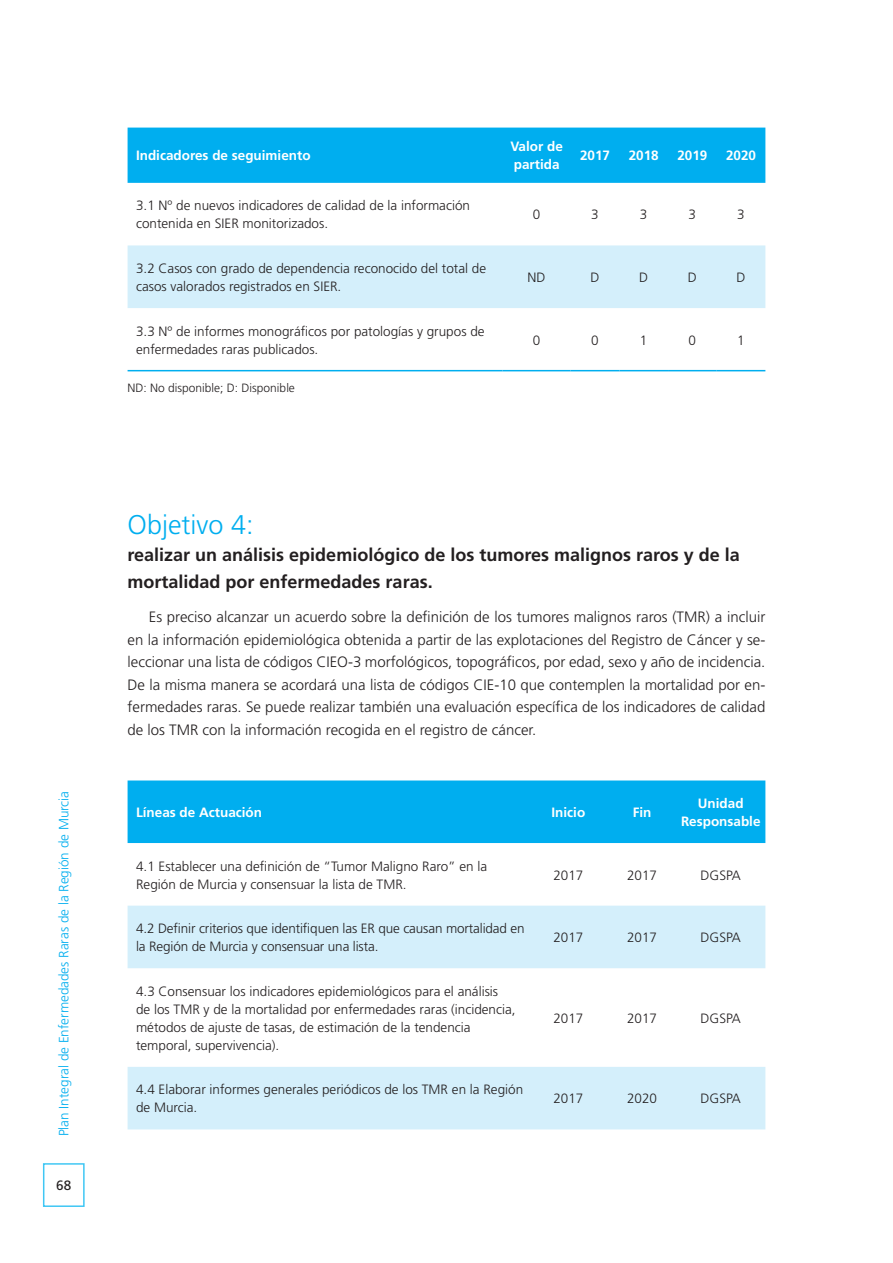
<style>
.page{position:relative;width:893px;height:1263px;background:#fff}
.page>*{position:absolute;margin:0;border:0;box-sizing:border-box;transform-origin:0 0}
.OBJETIVO{font:300 27px "Frutiger";color:#00aeef}
.OBJETIVO_TITULO{font:700 18px/27px "Frutiger";color:#231f20}
.CUERPO{font:300 15px/22.5px "Frutiger";color:#231f20;text-align:justify}
.TABLA{font:300 13.5px/18px "Frutiger";color:#231f20}
.TABLA-2{font:700 13.5px/18px "Frutiger";color:#fff}
.t1{font:300 13.5px "Frutiger";color:#00aeef}
.t2{font:13.5px "Frutiger";color:#231f20}
.CUERPO-2{font:300 12px "Frutiger";color:#231f20}
</style>
<div class="page">
<div style="left:43px;top:1163px;width:42px;height:44px;border:2px solid #40c7f4"></div>
<div style="left:128px;top:128px;width:637px;height:55px;background:#00aeef"></div>
<div style="left:128px;top:245px;width:637px;height:63px;background:#d4effb"></div>
<hr style="left:128px;top:370px;width:375px;height:1px;background:#00aeef">
<hr style="left:503px;top:370px;width:68px;height:1px;background:#00aeef">
<hr style="left:571px;top:370px;width:48px;height:1px;background:#00aeef">
<hr style="left:619px;top:370px;width:49px;height:1px;background:#00aeef">
<hr style="left:668px;top:370px;width:49px;height:1px;background:#00aeef">
<hr style="left:717px;top:370px;width:48px;height:1px;background:#00aeef">
<div style="left:128px;top:780px;width:637px;height:63px;background:#00aeef"></div>
<svg style="left:128px;top:906px;width:637px;height:223px;fill:#d4effb"></svg>
<p class="t1" style="left:56px;top:1136px;width:347px;rotate:-90deg">Plan Integral de Enfermedades Raras de la Región de Murcia</p>
<p class="t2" style="left:56px;top:1177px;width:17px">68</p>
<p class="TABLA-2" style="left:136px;top:147px;width:176px">Indicadores de seguimiento</p>
<p class="TABLA-2" style="left:510px;top:138px;width:54px">Valor de partida</p>
<p class="TABLA-2" style="left:580px;top:147px;width:32px">2017</p>
<p class="TABLA-2" style="left:629px;top:147px;width:32px">2018</p>
<p class="TABLA-2" style="left:677px;top:147px;width:32px">2019</p>
<p class="TABLA-2" style="left:726px;top:147px;width:32px">2020</p>
<p class="TABLA" style="left:136px;top:197px;width:335px">3.1 Nº de nuevos indicadores de calidad de la información contenida en SIER monitorizados.</p>
<p class="TABLA" style="left:533px;top:206px;width:9px">0</p>
<p class="TABLA" style="left:591px;top:206px;width:9px">3</p>
<p class="TABLA" style="left:640px;top:206px;width:9px">3</p>
<p class="TABLA" style="left:689px;top:206px;width:9px">3</p>
<p class="TABLA" style="left:737px;top:206px;width:9px">3</p>
<p class="TABLA" style="left:136px;top:259px;width:352px">3.2 Casos con grado de dependencia reconocido del total de casos valorados registrados en SIER.</p>
<p class="TABLA" style="left:528px;top:268px;width:20px">ND</p>
<p class="TABLA" style="left:590px;top:268px;width:11px">D</p>
<p class="TABLA" style="left:639px;top:268px;width:11px">D</p>
<p class="TABLA" style="left:688px;top:268px;width:11px">D</p>
<p class="TABLA" style="left:737px;top:268px;width:11px">D</p>
<p class="TABLA" style="left:136px;top:322px;width:350px">3.3 Nº de informes monográficos por patologías y grupos de enfermedades raras publicados.</p>
<p class="TABLA" style="left:533px;top:331px;width:9px">0</p>
<p class="TABLA" style="left:591px;top:331px;width:9px">0</p>
<p class="TABLA" style="left:640px;top:331px;width:9px">1</p>
<p class="TABLA" style="left:689px;top:331px;width:9px">0</p>
<p class="TABLA" style="left:737px;top:331px;width:9px">1</p>
<p class="CUERPO-2" style="left:128px;top:381px;width:169px">ND: No disponible; D: Disponible</p>
<p class="OBJETIVO" style="left:128px;top:509px;width:128px">Objetivo 4:</p>
<p class="OBJETIVO_TITULO" style="left:128px;top:541px;width:614px">realizar un análisis epidemiológico de los tumores malignos raros y de la mortalidad por enfermedades raras.</p>
<p class="CUERPO" style="left:128px;top:606px;width:639px;text-indent:21px">Es preciso alcanzar un acuerdo sobre la definición de los tumores malignos raros (TMR) a incluir en la información epidemiológica obtenida a partir de las explotaciones del Registro de Cáncer y se&shy;leccionar una lista de códigos CIEO-3 morfológicos, topográficos, por edad, sexo y año de incidencia.<br>De la misma manera se acordará una lista de códigos CIE-10 que contemplen la mortalidad por en&shy;fermedades raras. Se puede realizar también una evaluación específica de los indicadores de calidad de los TMR con la información recogida en el registro de cáncer.</p>
<p class="TABLA-2" style="left:136px;top:803px;width:128px">Líneas de Actuación</p>
<p class="TABLA-2" style="left:551px;top:803px;width:35px">Inicio</p>
<p class="TABLA-2" style="left:633px;top:803px;width:20px">Fin</p>
<p class="TABLA-2" style="left:698px;top:794px;width:47px">Unidad</p>
<p class="TABLA-2" style="left:681px;top:812px;width:81px">Responsable</p>
<p class="TABLA" style="left:136px;top:857px;width:353px">4.1 Establecer una definición de “Tumor Maligno Raro” en la<br>Región de Murcia y consensuar la lista de TMR.</p>
<p class="TABLA" style="left:553px;top:866px;width:32px">2017</p>
<p class="TABLA" style="left:627px;top:866px;width:32px">2017</p>
<p class="TABLA" style="left:701px;top:866px;width:42px">DGSPA</p>
<p class="TABLA" style="left:136px;top:919px;width:390px">4.2 Definir criterios que identifiquen las ER que causan mortalidad en la Región de Murcia y consensuar una lista.</p>
<p class="TABLA" style="left:553px;top:928px;width:32px">2017</p>
<p class="TABLA" style="left:627px;top:928px;width:32px">2017</p>
<p class="TABLA" style="left:701px;top:928px;width:42px">DGSPA</p>
<p class="TABLA" style="left:136px;top:982px;width:381px">4.3 Consensuar los indicadores epidemiológicos para el análisis de los TMR y de la mortalidad por enfermedades raras (incidencia, métodos de ajuste de tasas, de estimación de la tendencia temporal, supervivencia).</p>
<p class="TABLA" style="left:553px;top:1009px;width:32px">2017</p>
<p class="TABLA" style="left:627px;top:1009px;width:32px">2017</p>
<p class="TABLA" style="left:701px;top:1009px;width:42px">DGSPA</p>
<p class="TABLA" style="left:136px;top:1081px;width:389px">4.4 Elaborar informes generales periódicos de los TMR en la Región de Murcia.</p>
<p class="TABLA" style="left:553px;top:1090px;width:32px">2017</p>
<p class="TABLA" style="left:627px;top:1090px;width:32px">2020</p>
<p class="TABLA" style="left:701px;top:1090px;width:42px">DGSPA</p>
</div>
